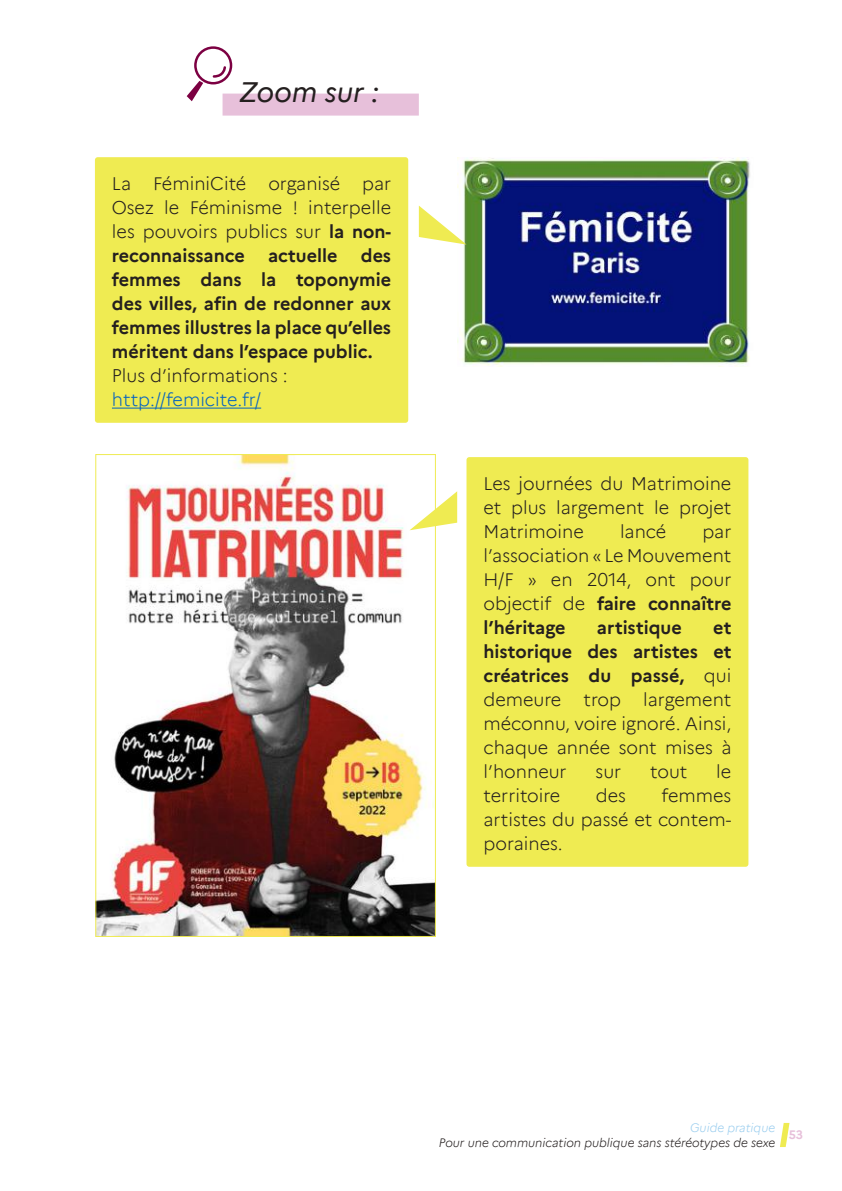
<style>
.page{position:relative;width:842px;height:1191px;background:#fff}
.page>*{position:absolute;margin:0;border:0;box-sizing:border-box;transform-origin:0 0}
.t1{font:italic 28px "Marianne";color:#241f1f}
.t2{font:300 18px/24px "Marianne";color:#241f1f;text-align:justify}
.t3{font:700 18px/24px "Marianne";color:#241f1f;text-align:justify}
.t4{font:300 18px "Marianne";color:#0563c1}
.t5{font:italic 300 12px "Marianne";color:#241f1f}
.t6{font:italic 300 12px "Marianne";color:#9bceef}
.t7{font:700 12px "Marianne";color:#e7c0da}
.s1{font-weight:700}
</style>
<div class="page">
<svg style="left:780px;top:1123px;width:9px;height:24px"></svg>
<div style="left:223px;top:94px;width:196px;height:22px;background:#e7c0da"></div>
<div style="left:194px;top:46px;width:38px;height:38px;border:2px solid #7c0042;border-radius:50%"></div>
<svg style="left:212px;top:66px;width:15px;height:13px"></svg>
<svg style="left:187px;top:81px;width:16px;height:20px"></svg>
<img style="left:97px;top:456px;width:337px;height:478px">
<img style="left:457px;top:158px;width:293px;height:208px">
<div style="left:466px;top:457px;width:282px;height:409px;background:#efeb52;border-radius:3px"></div>
<svg style="left:409px;top:491px;width:48px;height:39px"></svg>
<div style="left:95px;top:157px;width:313px;height:266px;background:#efeb52;border-radius:3px"></div>
<hr style="left:112px;top:407px;width:149px;height:1px;background:#0563c1">
<svg style="left:419px;top:206px;width:47px;height:38px"></svg>
<h1 class="t1" style="left:240px;top:70px;width:141px">Zoom sur :</h1>
<p class="t2" style="left:112px;top:170px;width:281px">La FéminiCité organisé par Osez le Féminisme ! interpelle les pouvoirs publics sur <span class="s1">la non&shy;reconnaissance</span></p>
<p class="t3" style="left:112px;top:242px;width:281px;text-indent:249px">des femmes dans la toponymie des villes, afin de redonner aux femmes illustres la place qu’elles méritent dans l’espace public.</p>
<p class="t2" style="left:112px;top:362px;width:177px">Plus d’informations :</p>
<p class="t4" style="left:112px;top:385px;width:151px">http://femicite.fr/</p>
<p class="t3" style="left:268px;top:242px;width:71px">actuelle</p>
<p class="t2" style="left:483px;top:470px;width:249px">Les journées du Matrimoine et plus largement le projet Matrimoine</p>
<p class="t2" style="left:620px;top:518px;width:48px">lancé</p>
<p class="t2" style="left:483px;top:518px;width:249px;text-indent:219px">par l’association « Le Mouvement H/F » en 2014, ont pour objectif de <span class="s1">faire connaître l’héritage</span></p>
<p class="t3" style="left:597px;top:614px;width:86px">artistique</p>
<p class="t2" style="left:483px;top:614px;width:249px;text-indent:230px"><span class="s1">et historique des artistes et créatrices du passé,</span> qui demeure trop largement méconnu, voire ignoré. Ainsi, chaque année sont mises à l’honneur</p>
<p class="t2" style="left:595px;top:758px;width:27px">sur</p>
<p class="t2" style="left:650px;top:758px;width:39px">tout</p>
<p class="t2" style="left:716px;top:758px;width:17px">le</p>
<p class="t2" style="left:483px;top:782px;width:78px">territoire</p>
<p class="t2" style="left:596px;top:782px;width:32px">des</p>
<p class="t2" style="left:483px;top:782px;width:249px;text-indent:178px">femmes artistes du passé et contem&shy;poraines.</p>
<p class="t6" style="left:690px;top:1118px;width:87px">Guide pratique</p>
<p class="t5" style="left:439px;top:1133px;width:338px">Pour une communication publique sans stéréotypes de sexe</p>
<p class="t7" style="left:789px;top:1126px;width:16px">53</p>
</div>
